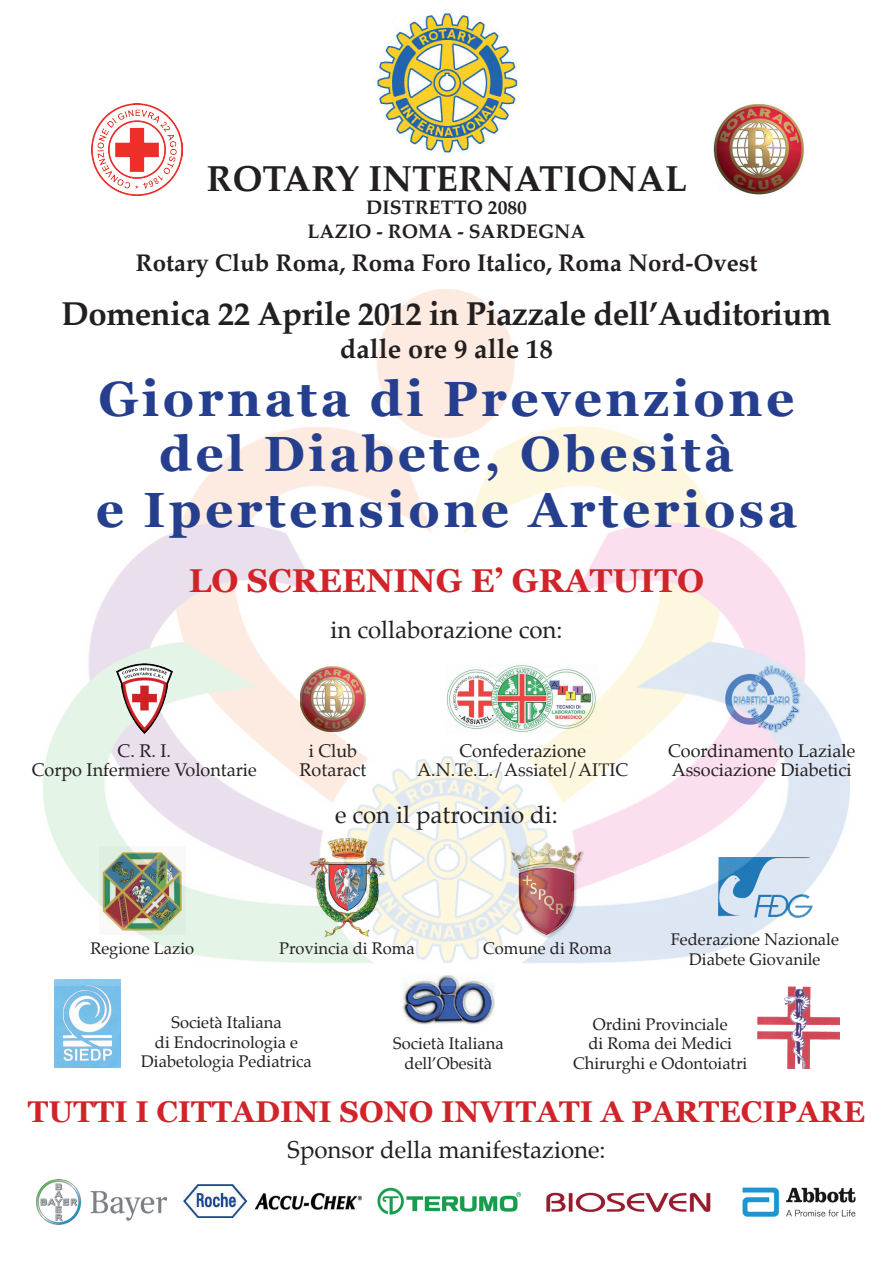
<style>
.page{position:relative;width:893px;height:1263px;background:#fff}
.page>*{position:absolute;margin:0;border:0;box-sizing:border-box;transform-origin:0 0}
.t1{font:700 49.5px/55.5px "Georgia";letter-spacing:.07em;color:#253f8e;text-align:center}
.t2{font:700 36px "Palatino";color:#231f20}
.t3{font:700 33px "Palatino";letter-spacing:-.02em;color:#231f20}
.t4{font:700 33px "Georgia";color:#d1232a}
.t5{font:700 30px "Georgia";color:#d1232a}
.t6{font:700 27px "Palatino";color:#231f20}
.t7{font:24px "Palatino";color:#231f20}
.t8{font:700 24px "Palatino";color:#231f20}
.t9{font:700 19.5px/23.4px "Palatino";color:#231f20;text-align:center}
.t10{font:18px/19.5px "Palatino";color:#231f20;text-align:center}
.t11{font:16.5px/19.5px "Palatino";color:#231f20;text-align:center}
</style>
<div class="page">
<img style="left:377px;top:13px;width:141px;height:140px">
<img style="left:713px;top:104px;width:91px;height:91px">
<img style="left:91px;top:104px;width:91px;height:91px">
<img style="left:402px;top:985px;width:93px;height:39px">
<img style="left:54px;top:985px;width:66px;height:82px">
<img style="left:184px;top:1185px;width:63px;height:33px">
<img style="left:254px;top:1193px;width:107px;height:17px">
<img style="left:37px;top:1179px;width:129px;height:45px">
<img style="left:377px;top:1187px;width:145px;height:28px">
<img style="left:546px;top:1192px;width:165px;height:21px">
<img style="left:742px;top:1187px;width:114px;height:30px">
<img style="left:757px;top:986px;width:83px;height:83px">
<img style="left:43px;top:290px;width:807px;height:695px">
<img style="left:109px;top:663px;width:70px;height:70px">
<h2 class="t2" style="left:207px;top:148px;width:482px">ROTARY INTERNATIONAL</h2>
<p class="t9" style="left:308px;top:195px;width:280px">DISTRETTO 2080<br>LAZIO - ROMA - SARDEGNA</p>
<h3 class="t8" style="left:135px;top:242px;width:624px">Rotary Club Roma, Roma Foro Italico, Roma Nord-Ovest</h3>
<h3 class="t3" style="left:62px;top:285px;width:771px">Domenica 22 Aprile 2012 in Piazzale dell’Auditorium</h3>
<h3 class="t6" style="left:340px;top:326px;width:214px">dalle ore 9 alle 18</h3>
<h1 class="t1" style="left:96px;top:371px;width:703px">Giornata di Prevenzione del Diabete, Obesità<br>e Ipertensione Arteriosa</h1>
<h3 class="t4" style="left:189px;top:559px;width:517px">LO SCREENING E’ GRATUITO</h3>
<h3 class="t7" style="left:331px;top:609px;width:233px">in collaborazione con:</h3>
<p class="t10" style="left:32px;top:741px;width:226px">C. R. I.<br>Corpo Infermiere Volontarie</p>
<p class="t10" style="left:300px;top:741px;width:68px">i Club<br>Rotaract</p>
<p class="t10" style="left:417px;top:741px;width:212px">Confederazione<br>A.N.Te.L./Assiatel/AITIC</p>
<h3 class="t7" style="left:335px;top:795px;width:224px">e con il patrocinio di:</h3>
<p class="t10" style="left:668px;top:741px;width:189px;text-align:left">Coordinamento Laziale<br>Associazione Diabetici</p>
<p class="t11" style="left:90px;top:938px;width:105px">Regione Lazio</p>
<p class="t11" style="left:279px;top:938px;width:137px">Provincia di Roma</p>
<p class="t11" style="left:483px;top:938px;width:130px">Comune di Roma</p>
<p class="t11" style="left:671px;top:930px;width:170px">Federazione Nazionale<br>Diabete Giovanile</p>
<p class="t11" style="left:141px;top:1013px;width:172px">Società Italiana<br>di Endocrinologia e<br>Diabetologia Pediatrica</p>
<p class="t11" style="left:393px;top:1033px;width:112px">Società Italiana dell’Obesità</p>
<p class="t11" style="left:573px;top:1014px;width:176px">Ordini Provinciale<br>di Roma dei Medici<br>Chirurghi e Odontoiatri</p>
<h3 class="t5" style="left:28px;top:1092px;width:839px">TUTTI I CITTADINI SONO INVITATI A PARTECIPARE</h3>
<h3 class="t7" style="left:287px;top:1130px;width:320px">Sponsor della manifestazione:</h3>
</div>
